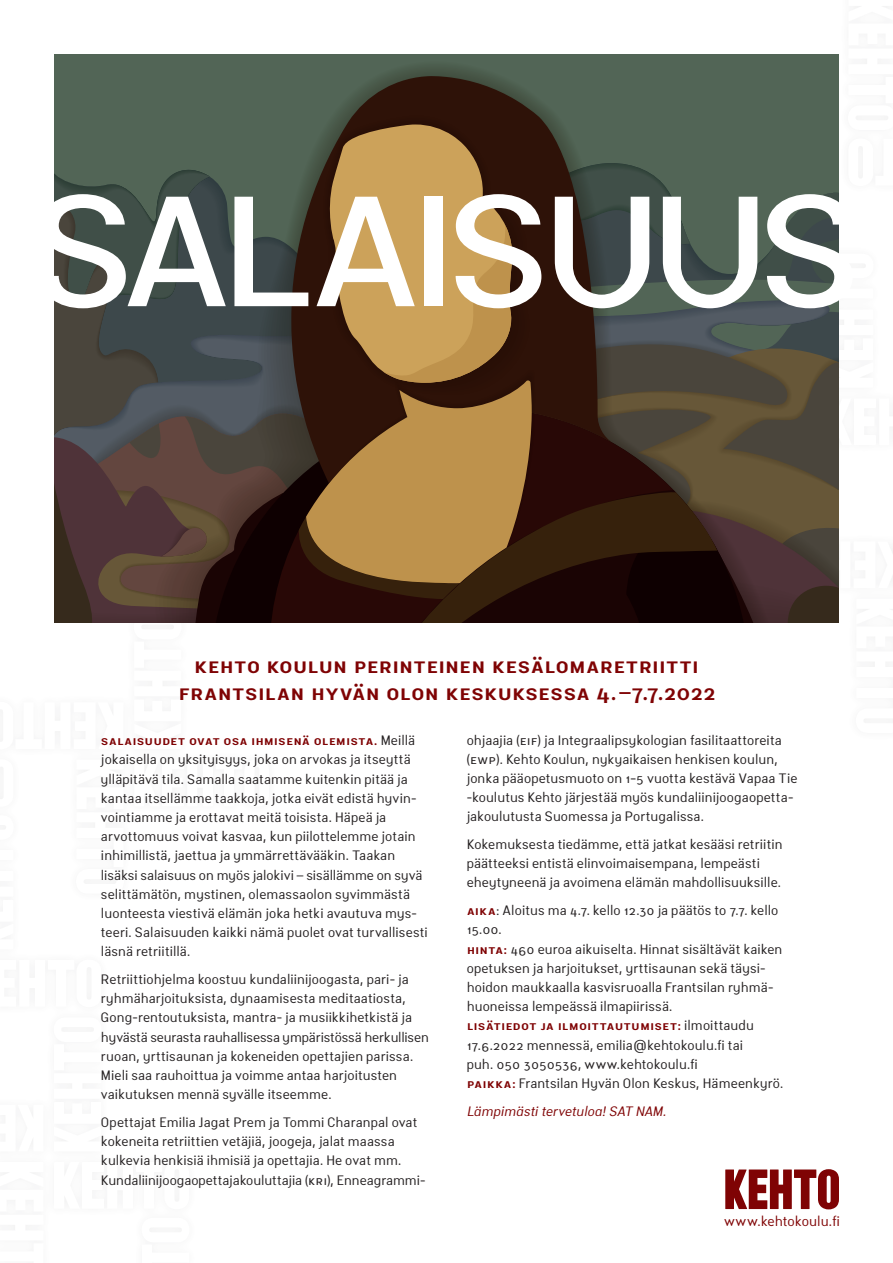
<style>
.page{position:relative;width:893px;height:1263px;background:#fff}
.page>*{position:absolute;margin:0;border:0;box-sizing:border-box;transform-origin:0 0}
.t1{font:213px "Malmo Sans SC";letter-spacing:-.1em;color:#fff}
.t2{font:22.5px/27px "Malmo Sans Bold SC";letter-spacing:-.015em;color:#7f0304;text-align:center}
.t3{font:13.5px "Malmo Sans";color:#7f0304}
.t4{font:13.2px/19.2px "Malmo Sans";letter-spacing:.005em;color:#231f20}
.t5{font:13.2px "Malmo Sans Bold SC";color:#7f0304}
.t6{font:italic 13.2px "Malmo Sans";color:#7f0304}
.t7{font:13.2px "Malmo Sans SC";color:#231f20}
.s1{font-family:"Malmo Sans";color:#231f20}
.s2{font-family:"Malmo Sans SC"}
.s3{font-family:"Malmo Sans Bold SC";color:#7f0304}
</style>
<div class="page">
<svg style="left:725px;top:1169px;width:114px;height:40px"></svg>
<div style="left:54px;top:54px;width:785px;height:315px;background:#526556"></div>
<svg style="left:340px;top:76px;width:226px;height:62px;fill:#2e1208"></svg>
<svg style="left:326px;top:124px;width:189px;height:14px;background:#644829"></svg>
<svg style="left:54px;top:138px;width:839px;height:603px"></svg>
<svg style="left:306px;top:380px;width:226px;height:206px;background:#8d6735"></svg>
<h1 class="t1" style="left:25px;top:102px;width:844px">salaisuus</h1>
<h2 class="t2" style="left:178px;top:651px;width:539px">kehto koulun perinteinen kesälomaretriitti frantsilan hyvän olon keskuksessa 4.–7.7.2022</h2>
<p class="t5" style="left:101px;top:732px;width:316px">salaisuudet ovat osa ihmisenä olemista. <span class="s1">Meillä</span></p>
<p class="t4" style="left:101px;top:750px;width:328px">jokaisella on yksityisyys, joka on arvokas ja itseyttä ylläpitävä tila. Samalla saatamme kuitenkin pitää ja kantaa itsellämme taakkoja, jotka eivät edistä hyvin&shy;vointiamme ja erottavat meitä toisista. Häpeä ja arvottomuus voivat kasvaa, kun piilottelemme jotain inhimillistä, jaettua ja ymmärrettävääkin. Taakan lisäksi salaisuus on myös jalokivi – sisällämme on syvä selittämätön, mystinen, olemassaolon syvimmästä luonteesta viestivä elämän joka hetki avautuva mys&shy;teeri. Salaisuuden kaikki nämä puolet ovat turvallisesti läsnä retriitillä.</p>
<p class="t4" style="left:101px;top:970px;width:329px">Retriittiohjelma koostuu kundaliinijoogasta, pari- ja ryhmäharjoituksista, dynaamisesta meditaatiosta, Gong-rentoutuksista, mantra- ja musiikkihetkistä ja hyvästä seurasta rauhallisessa ympäristössä herkullisen ruoan, yrttisaunan ja kokeneiden opettajien parissa.<br>Mieli saa rauhoittua ja voimme antaa harjoitusten vaikutuksen mennä syvälle itseemme.</p>
<p class="t4" style="left:101px;top:1112px;width:325px">Opettajat Emilia Jagat Prem ja Tommi Charanpal ovat kokeneita retriittien vetäjiä, joogeja, jalat maassa kulkevia henkisiä ihmisiä ja opettajia. He ovat mm.<br>Kundaliinijoogaopettajakouluttajia (<span class="s2">kri</span>), Enneagrammi-</p>
<p class="t4" style="left:467px;top:730px;width:332px">ohjaajia (<span class="s2">eif</span>) ja Integraalipsykologian fasilitaattoreita (<span class="s2">ewp</span>). Kehto Koulun, nykyaikaisen henkisen koulun, jonka pääopetusmuoto on <span class="s2">1-5</span> vuotta kestävä Vapaa Tie -koulutus Kehto järjestää myös kundaliinijoogaopetta&shy;jakoulutusta Suomessa ja Portugalissa.</p>
<p class="t4" style="left:467px;top:835px;width:317px">Kokemuksesta tiedämme, että jatkat kesääsi retriitin päätteeksi entistä elinvoimaisempana, lempeästi eheytyneenä ja avoimena elämän mahdollisuuksille.</p>
<p class="t4" style="left:467px;top:901px;width:313px"><span class="s3">aika</span>: Aloitus ma <span class="s2">4.7.</span> kello <span class="s2">12.30</span> ja päätös to <span class="s2">7.7.</span> kello</p>
<p class="t7" style="left:467px;top:922px;width:37px">15.00.</p>
<p class="t4" style="left:467px;top:939px;width:317px"><span class="s3">hinta:</span> <span class="s2">460</span> euroa aikuiselta. Hinnat sisältävät kaiken opetuksen ja harjoitukset, yrttisaunan sekä täysi&shy;hoidon maukkaalla kasvisruoalla Frantsilan ryhmä&shy;huoneissa lempeässä ilmapiirissä.</p>
<p class="t5" style="left:467px;top:1017px;width:289px">lisätiedot ja ilmoittautumiset: <span class="s1">ilmoittaudu</span></p>
<p class="t4" style="left:467px;top:1035px;width:318px"><span class="s2">17.6.2022</span> mennessä, emilia@kehtokoulu.fi tai<br>puh. <span class="s2">050 3050536</span>, www.kehtokoulu.fi<br><span class="s3">paikka:</span> Frantsilan Hyvän Olon Keskus, Hämeenkyrö.</p>
<p class="t6" style="left:467px;top:1103px;width:201px">Lämpimästi tervetuloa! SAT NAM.</p>
<p class="t3" style="left:724px;top:1213px;width:117px">www.kehtokoulu.fi</p>
</div>
